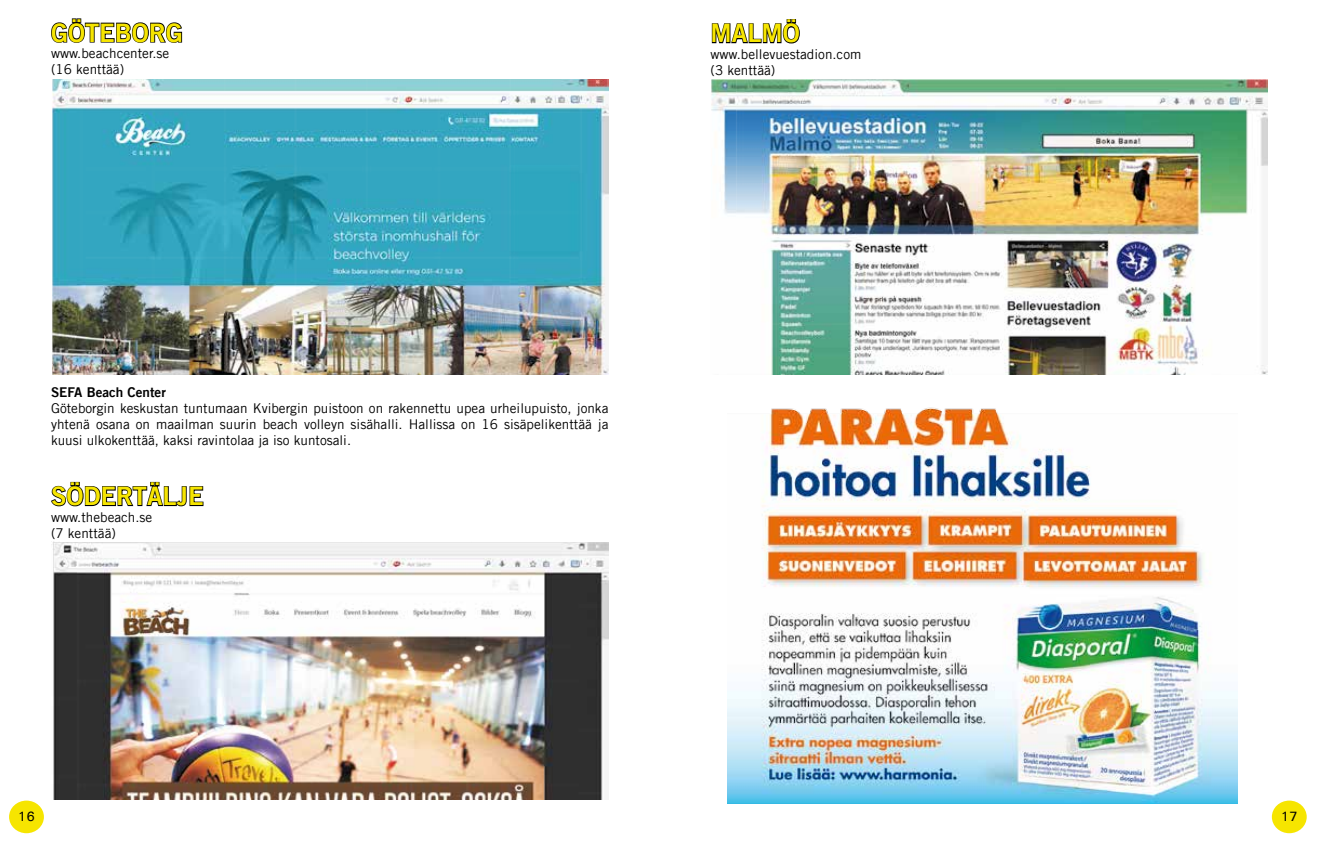
<style>
.page{position:relative;width:1319px;height:851px;background:#fff}
.page>*{position:absolute;margin:0;border:0;box-sizing:border-box;transform-origin:0 0}
.t1{font:25.5px "Trade Gothic LT Bold Two";color:#f6e500}
.t2{font:13.5px/16.2px "Trade Gothic LT";color:#000}
.t3{font:13.5px "Trade Gothic LT Bold Two";color:#000}
.t4{font:500 13.5px "Univers";color:#000}
</style>
<div class="page">
<img style="left:52px;top:79px;width:556px;height:295px">
<svg style="left:51px;top:18px;width:132px;height:25px"></svg>
<img style="left:53px;top:541px;width:555px;height:258px">
<svg style="left:51px;top:481px;width:153px;height:26px"></svg>
<div style="left:9px;top:800px;width:35px;height:33px;background:#f6e500;border-radius:50%"></div>
<div style="left:1271px;top:800px;width:35px;height:33px;background:#f6e500;border-radius:50%"></div>
<img style="left:711px;top:80px;width:556px;height:295px">
<svg style="left:711px;top:19px;width:89px;height:25px"></svg>
<img style="left:727px;top:407px;width:510px;height:396px">
<h1 class="t1" style="left:51px;top:17px;width:133px">GÖTEBORG</h1>
<p class="t2" style="left:51px;top:45px;width:120px">www.beachcenter.se (16 kenttää)</p>
<h1 class="t1" style="left:710px;top:18px;width:91px">MALMÖ</h1>
<p class="t2" style="left:710px;top:46px;width:152px">www.bellevuestadion.com (3 kenttää)</p>
<p class="t3" style="left:51px;top:383px;width:116px">SEFA Beach Center</p>
<p class="t2" style="left:51px;top:400px;width:559px;text-align:justify">Göteborgin keskustan tuntumaan Kvibergin puistoon on rakennettu upea urheilupuisto, jonka yhtenä osana on maailman suurin beach volleyn sisähalli. Hallissa on 16 sisäpelikenttää ja kuusi ulkokenttää, kaksi ravintolaa ja iso kuntosali.</p>
<h1 class="t1" style="left:51px;top:480px;width:154px">SÖDERTÄLJE</h1>
<p class="t2" style="left:51px;top:508px;width:103px">www.thebeach.se (7 kenttää)</p>
<p class="t4" style="left:18px;top:808px;width:18px">16</p>
<p class="t4" style="left:1280px;top:808px;width:18px">17</p>
</div>
